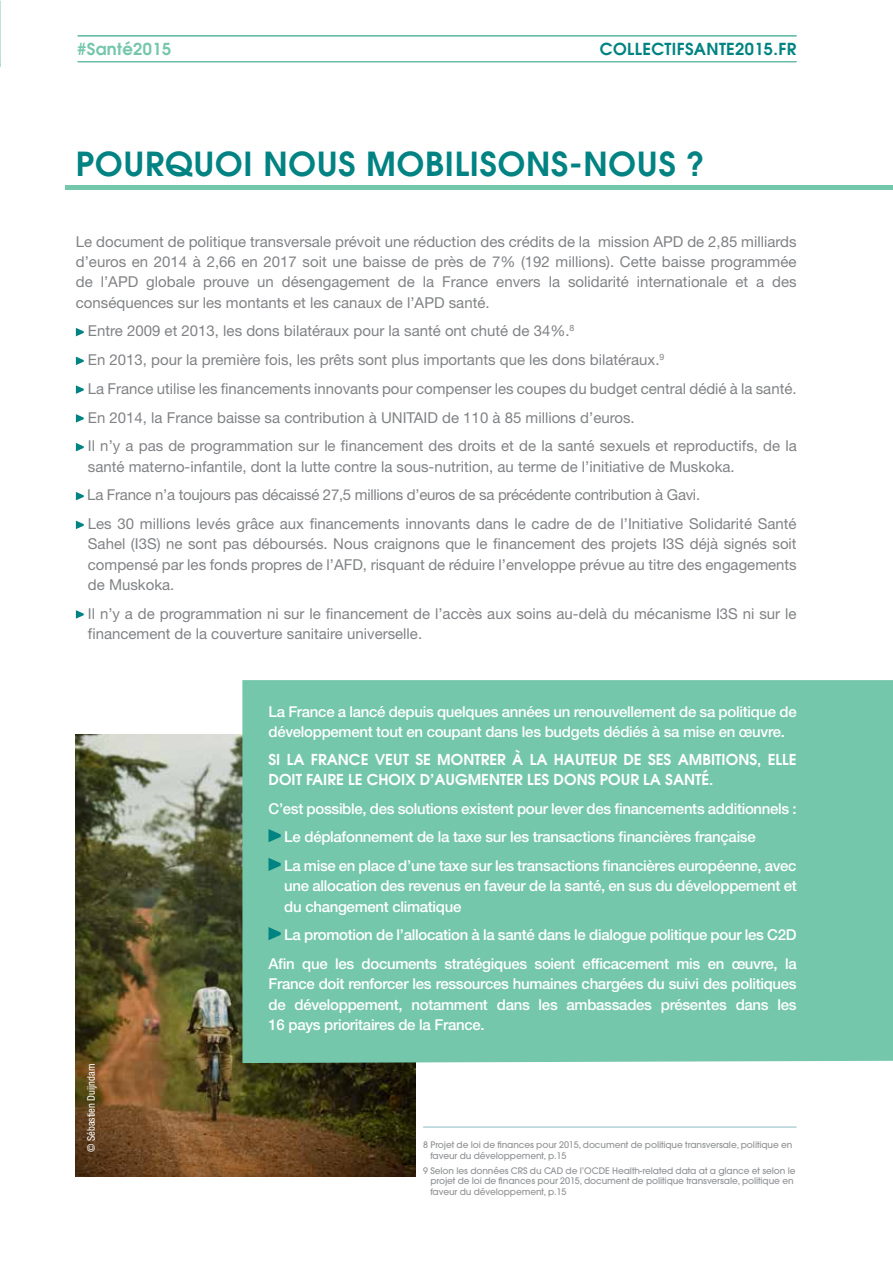
<style>
.page{position:relative;width:893px;height:1263px;background:#fff}
.page>*{position:absolute;margin:0;border:0;box-sizing:border-box;transform-origin:0 0}
.t1{font:600 33px "Avant Garde";letter-spacing:.02em;color:#008382}
.t2{font:600 16.5px "Avant Garde";letter-spacing:.02em;color:#008382}
.t3{font:600 16.5px "Avant Garde";color:#74c7aa}
.t4{font:15px/20.2px "Helvetica Neue LT Std";color:#808285}
.t5{font:500 15px/20.2px "Helvetica Neue LT Std";letter-spacing:-.02em;color:#fff}
.t6{font:600 15px/19.5px "Avant Garde";color:#fff}
.t7{font:condensed 10.5px "Helvetica Neue LT Std";color:#fff}
.t8{font:500 9px/10.8px "Avant Garde";letter-spacing:-.01em;color:#939598}
</style>
<div class="page">
<svg style="left:76px;top:328px;width:8px;height:8px"></svg>
<svg style="left:76px;top:357px;width:8px;height:8px"></svg>
<svg style="left:76px;top:385px;width:8px;height:9px"></svg>
<svg style="left:76px;top:414px;width:8px;height:9px"></svg>
<svg style="left:76px;top:443px;width:8px;height:8px"></svg>
<svg style="left:76px;top:492px;width:8px;height:8px"></svg>
<svg style="left:76px;top:521px;width:8px;height:8px"></svg>
<svg style="left:76px;top:610px;width:8px;height:9px"></svg>
<hr style="left:65px;top:185px;width:828px;height:4px;background:#74c7aa">
<img style="left:76px;top:735px;width:339px;height:441px">
<div style="left:242px;top:680px;width:651px;height:383px;background:#74c7aa"></div>
<svg style="left:268px;top:829px;width:13px;height:13px"></svg>
<svg style="left:268px;top:858px;width:13px;height:13px"></svg>
<svg style="left:268px;top:927px;width:13px;height:13px"></svg>
<hr style="left:423px;top:1127px;width:373px;height:1px;background:#8bbcc2">
<hr style="left:78px;top:61px;width:718px;height:1px;background:#74c7aa">
<hr style="left:78px;top:35px;width:718px;height:1px;background:#74c7aa">
<p class="t3" style="left:77px;top:38px;width:96px">#SANTÉ2015</p>
<p class="t2" style="left:600px;top:38px;width:198px">COLLECTIFSANTE2015.FR</p>
<h1 class="t1" style="left:76px;top:142px;width:630px">POURQUOI NOUS MOBILISONS-NOUS ?</h1>
<p class="t4" style="left:76px;top:231px;width:722px;text-align:justify">Le document de politique transversale prévoit une réduction des crédits de la mission APD de 2,85 milliards d’euros en 2014 à 2,66 en 2017 soit une baisse de près de 7% (192 millions). Cette baisse programmée de l’APD globale prouve un désengagement de la France envers la solidarité internationale et a des conséquences sur les montants et les canaux de l’APD santé.</p>
<p class="t4" style="left:88px;top:316px;width:710px;line-height:28.8px">Entre 2009 et 2013, les dons bilatéraux pour la santé ont chuté de 34%.<sup>8<br></sup>En 2013, pour la première fois, les prêts sont plus importants que les dons bilatéraux.<sup>9<br></sup>La France utilise les financements innovants pour compenser les coupes du budget central dédié à la santé.<br>En 2014, la France baisse sa contribution à UNITAID de 110 à 85 millions d’euros.<br>Il n’y a pas de programmation sur le financement des droits et de la santé sexuels et reproductifs, de la</p>
<p class="t4" style="left:87px;top:452px;width:711px;line-height:28.8px">santé materno-infantile, dont la lutte contre la sous-nutrition, au terme de l’initiative de Muskoka.<br>La France n’a toujours pas décaissé 27,5 millions d’euros de sa précédente contribution à Gavi.<br>Les 30 millions levés grâce aux financements innovants dans le cadre de de l’Initiative Solidarité Santé</p>
<p class="t4" style="left:88px;top:534px;width:710px;text-align:justify">Sahel (I3S) ne sont pas déboursés. Nous craignons que le financement des projets I3S déjà signés soit compensé par les fonds propres de l’AFD, risquant de réduire l’enveloppe prévue au titre des engagements de Muskoka.</p>
<p class="t4" style="left:88px;top:603px;width:710px">Il n’y a de programmation ni sur le financement de l’accès aux soins au-delà du mécanisme I3S ni sur le financement de la couverture sanitaire universelle.</p>
<p class="t7" style="left:85px;top:1152px;width:90px;rotate:-90deg">© Sébastien Duijndam</p>
<p class="t5" style="left:268px;top:701px;width:530px">La France a lancé depuis quelques années un renouvellement de sa politique de développement tout en coupant dans les budgets dédiés à sa mise en œuvre.</p>
<p class="t6" style="left:268px;top:750px;width:528px">SI LA FRANCE VEUT SE MONTRER À LA HAUTEUR DE SES AMBITIONS, ELLE<br>DOIT FAIRE LE CHOIX D’AUGMENTER LES DONS POUR LA SANTÉ.</p>
<p class="t5" style="left:284px;top:794px;width:514px;line-height:28.8px;text-indent:-16px">C’est possible, des solutions existent pour lever des financements additionnels :<br>Le déplafonnement de la taxe sur les transactions financières française<br>La mise en place d’une taxe sur les transactions financières européenne, avec</p>
<p class="t5" style="left:284px;top:876px;width:514px">une allocation des revenus en faveur de la santé, en sus du développement et du changement climatique</p>
<p class="t5" style="left:268px;top:920px;width:530px;line-height:28.8px;text-align:right">La promotion de l’allocation à la santé dans le dialogue politique pour les C2D<br>Afin que les documents stratégiques soient efficacement mis en œuvre, la</p>
<p class="t5" style="left:268px;top:974px;width:530px;text-align:justify">France doit renforcer les ressources humaines chargées du suivi des politiques de développement, notamment dans les ambassades présentes dans les 16 pays prioritaires de la France.</p>
<p class="t8" style="left:430px;top:1139px;width:364px;text-indent:-7px">8 Projet de loi de finances pour 2015, document de politique transversale, politique en faveur du développement, p.15</p>
<p class="t8" style="left:423px;top:1165px;width:95px">9 Selon les données CRS</p>
<p class="t8" style="left:530px;top:1165px;width:22px">du CAD</p>
<p class="t8" style="left:566px;top:1165px;width:26px">de l’OCDE</p>
<p class="t8" style="left:430px;top:1165px;width:367px;text-indent:182px">Health-related data at a glance et selon le projet de loi de finances pour 2015, document de politique transversale, politique en faveur du développement, p.15</p>
</div>
